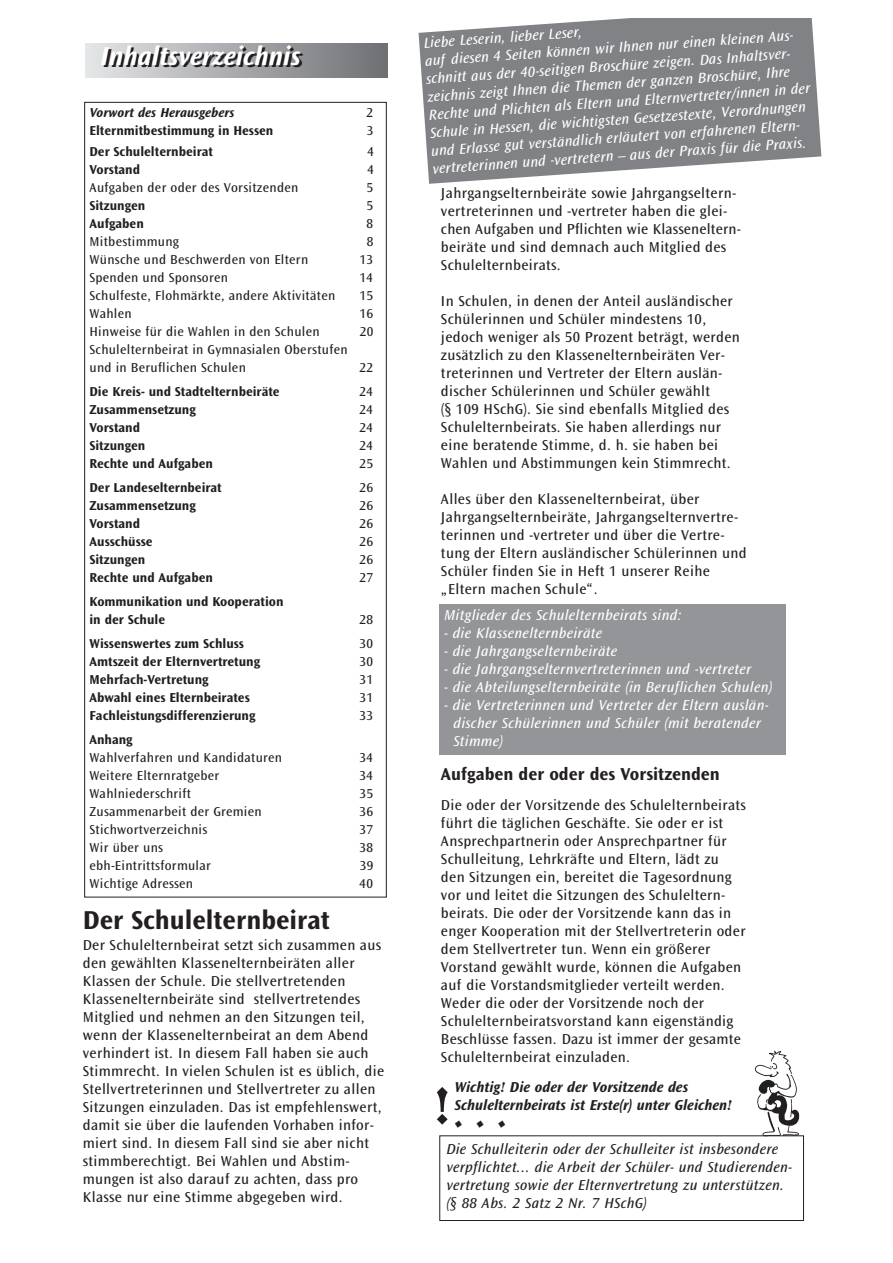
<style>
.page{position:relative;width:893px;height:1263px;background:#fff}
.page>*{position:absolute;margin:0;border:0;box-sizing:border-box;transform-origin:0 0}
.t1{font:700 54px "Ocean Sans";color:#231f20}
.t2{font:italic 700 36px "Ocean Sans";color:#231f20}
.t3{font:700 27px "Ocean Sans";color:#231f20}
.t4{font:italic 700 27px "Ocean Sans";color:#231f20}
.t5{font:700 18px "Ocean Sans";color:#231f20}
.t6{font:15px/18px "Ocean Sans";letter-spacing:.02em;color:#231f20}
.t7{font:italic 15px/18px "Ocean Sans";letter-spacing:.025em;color:#fff}
.t8{font:italic 15px/18px "Ocean Sans";letter-spacing:.02em;color:#231f20}
.t9{font:italic 700 15px/18px "Ocean Sans";color:#231f20}
.t10{font:13.5px/18px "Ocean Sans";letter-spacing:.02em;color:#231f20}
.t11{font:700 13.5px/18px "Ocean Sans";color:#231f20}
.t12{font:italic 700 13.5px "Ocean Sans";color:#231f20}
</style>
<div class="page">
<div style="left:85px;top:43px;width:302px;height:34px;background:linear-gradient(to right,#e5e6e8,#6d6f73)"></div>
<div style="left:439px;top:604px;width:347px;height:151px;background:#939598"></div>
<div style="left:439px;top:1135px;width:365px;height:86px;border:1px solid #231f20"></div>
<svg style="left:418px;top:18px;width:403px;height:166px;background:#909194"></svg>
<img style="left:752px;top:1050px;width:51px;height:87px">
<h3 class="t4" style="left:103px;top:48px;width:201px">Inhaltsverzeichnis</h3>
<p class="t12" style="left:89px;top:107px;width:146px">Vorwort des Herausgebers</p>
<p class="t10" style="left:366px;top:104px;width:8px">2</p>
<p class="t11" style="left:89px;top:122px;width:185px">Elternmitbestimmung in Hessen</p>
<p class="t10" style="left:367px;top:122px;width:8px">3</p>
<p class="t11" style="left:89px;top:143px;width:125px">Der Schulelternbeirat</p>
<p class="t10" style="left:367px;top:143px;width:8px">4</p>
<p class="t11" style="left:89px;top:161px;width:52px">Vorstand</p>
<p class="t10" style="left:367px;top:161px;width:8px">4</p>
<p class="t10" style="left:89px;top:179px;width:210px">Aufgaben der oder des Vorsitzenden</p>
<p class="t10" style="left:366px;top:179px;width:8px">5</p>
<p class="t11" style="left:89px;top:197px;width:57px">Sitzungen</p>
<p class="t10" style="left:366px;top:197px;width:8px">5</p>
<p class="t11" style="left:89px;top:215px;width:56px">Aufgaben</p>
<p class="t10" style="left:366px;top:215px;width:8px">8</p>
<p class="t10" style="left:89px;top:233px;width:91px">Mitbestimmung</p>
<p class="t10" style="left:367px;top:233px;width:8px">8</p>
<p class="t10" style="left:89px;top:251px;width:220px">Wünsche und Beschwerden von Eltern</p>
<p class="t10" style="left:359px;top:251px;width:15px">13</p>
<p class="t10" style="left:89px;top:269px;width:140px">Spenden und Sponsoren</p>
<p class="t10" style="left:359px;top:269px;width:15px">14</p>
<p class="t10" style="left:89px;top:287px;width:247px">Schulfeste, Flohmärkte, andere Aktivitäten</p>
<p class="t10" style="left:359px;top:287px;width:15px">15</p>
<p class="t10" style="left:89px;top:305px;width:44px">Wahlen</p>
<p class="t10" style="left:359px;top:305px;width:15px">16</p>
<p class="t10" style="left:89px;top:323px;width:232px">Hinweise für die Wahlen in den Schulen</p>
<p class="t10" style="left:359px;top:323px;width:15px">20</p>
<p class="t10" style="left:89px;top:341px;width:260px">Schulelternbeirat in Gymnasialen Oberstufen und in Beruflichen Schulen</p>
<p class="t10" style="left:359px;top:359px;width:15px">22</p>
<p class="t11" style="left:89px;top:383px;width:192px">Die Kreis- und Stadtelternbeiräte</p>
<p class="t10" style="left:359px;top:383px;width:15px">24</p>
<p class="t11" style="left:89px;top:401px;width:108px">Zusammensetzung</p>
<p class="t10" style="left:359px;top:401px;width:15px">24</p>
<p class="t11" style="left:89px;top:419px;width:52px">Vorstand</p>
<p class="t10" style="left:359px;top:419px;width:15px">24</p>
<p class="t11" style="left:89px;top:437px;width:57px">Sitzungen</p>
<p class="t10" style="left:359px;top:437px;width:15px">24</p>
<p class="t11" style="left:89px;top:455px;width:125px">Rechte und Aufgaben</p>
<p class="t10" style="left:359px;top:455px;width:15px">25</p>
<p class="t11" style="left:89px;top:479px;width:134px">Der Landeselternbeirat</p>
<p class="t10" style="left:359px;top:479px;width:15px">26</p>
<p class="t11" style="left:89px;top:497px;width:108px">Zusammensetzung</p>
<p class="t10" style="left:359px;top:497px;width:15px">26</p>
<p class="t11" style="left:89px;top:515px;width:52px">Vorstand</p>
<p class="t10" style="left:359px;top:515px;width:15px">26</p>
<p class="t11" style="left:89px;top:533px;width:65px">Ausschüsse</p>
<p class="t10" style="left:359px;top:533px;width:15px">26</p>
<p class="t11" style="left:89px;top:551px;width:57px">Sitzungen</p>
<p class="t10" style="left:359px;top:551px;width:15px">26</p>
<p class="t11" style="left:89px;top:569px;width:125px">Rechte und Aufgaben</p>
<p class="t10" style="left:359px;top:569px;width:15px">27</p>
<p class="t11" style="left:89px;top:593px;width:195px">Kommunikation und Kooperation in der Schule</p>
<p class="t10" style="left:359px;top:611px;width:15px">28</p>
<p class="t11" style="left:89px;top:635px;width:156px">Wissenswertes zum Schluss</p>
<p class="t10" style="left:359px;top:635px;width:15px">30</p>
<p class="t11" style="left:89px;top:653px;width:172px">Amtszeit der Elternvertretung</p>
<p class="t10" style="left:359px;top:653px;width:15px">30</p>
<p class="t11" style="left:89px;top:671px;width:121px">Mehrfach-Vertretung</p>
<p class="t10" style="left:359px;top:671px;width:15px">31</p>
<p class="t11" style="left:89px;top:689px;width:162px">Abwahl eines Elternbeirates</p>
<p class="t10" style="left:359px;top:689px;width:15px">31</p>
<p class="t11" style="left:89px;top:707px;width:168px">Fachleistungsdifferenzierung</p>
<p class="t10" style="left:359px;top:707px;width:15px">33</p>
<p class="t11" style="left:89px;top:731px;width:45px">Anhang</p>
<p class="t10" style="left:89px;top:749px;width:194px">Wahlverfahren und Kandidaturen</p>
<p class="t10" style="left:359px;top:749px;width:15px">34</p>
<p class="t10" style="left:89px;top:767px;width:131px">Weitere Elternratgeber</p>
<p class="t10" style="left:359px;top:767px;width:15px">34</p>
<p class="t10" style="left:89px;top:785px;width:103px">Wahlniederschrift</p>
<p class="t10" style="left:359px;top:785px;width:15px">35</p>
<p class="t10" style="left:89px;top:803px;width:174px">Zusammenarbeit der Gremien</p>
<p class="t10" style="left:359px;top:803px;width:15px">36</p>
<p class="t10" style="left:89px;top:821px;width:119px">Stichwortverzeichnis</p>
<p class="t10" style="left:359px;top:821px;width:15px">37</p>
<p class="t10" style="left:89px;top:839px;width:75px">Wir über uns</p>
<p class="t10" style="left:359px;top:839px;width:15px">38</p>
<p class="t10" style="left:89px;top:857px;width:123px">ebh-Eintrittsformular</p>
<p class="t10" style="left:360px;top:857px;width:15px">39</p>
<p class="t10" style="left:89px;top:875px;width:105px">Wichtige Adressen</p>
<p class="t10" style="left:359px;top:875px;width:15px">40</p>
<h3 class="t3" style="left:83px;top:910px;width:249px">Der Schulelternbeirat</h3>
<p class="t6" style="left:83px;top:938px;width:303px">Der Schulelternbeirat setzt sich zusammen aus den gewählten Klassenelternbeiräten aller Klassen der Schule. Die stellvertretenden Klassenelternbeiräte sind stellvertretendes Mitglied und nehmen an den Sitzungen teil, wenn der Klassenelternbeirat an dem Abend verhindert ist. In diesem Fall haben sie auch Stimmrecht. In vielen Schulen ist es üblich, die Stellvertreterinnen und Stellvertreter zu allen Sitzungen einzuladen. Das ist empfehlenswert, damit sie über die laufenden Vorhaben infor&shy;miert sind. In diesem Fall sind sie aber nicht stimmberechtigt. Bei Wahlen und Abstim - mungen ist also darauf zu achten, dass pro Klasse nur eine Stimme abgegeben wird.</p>
<p class="t7" style="left:423px;top:35px;width:384px;rotate:-4deg">Liebe Leserin, lieber Leser,<br>auf diesen 4 Seiten können wir Ihnen nur einen kleinen Aus - schnitt aus der 40-seitigen Broschüre zeigen. Das Inhaltsver - zeichnis zeigt Ihnen die Themen der ganzen Bro schüre, Ihre Rechte und Plichten als Eltern und Elternver treter/innen in der Schule in Hessen, die wichtigsten Gesetzes texte, Verordnungen und Erlasse gut verständlich erläutert von erfahrenen Eltern - vertreterinnen und -vertretern – aus der Praxis für die Praxis.</p>
<p class="t6" style="left:441px;top:185px;width:301px">Jahrgangselternbeiräte sowie Jahrgangseltern - vertreterinnen und -vertreter haben die glei&shy;chen Aufgaben und Pflichten wie Klasseneltern&shy;beiräte und sind demnach auch Mitglied des Schulelternbeirats.</p>
<p class="t6" style="left:441px;top:293px;width:300px">In Schulen, in denen der Anteil ausländischer Schülerinnen und Schüler mindestens 10,<br>je doch weniger als 50 Prozent beträgt, werden zusätzlich zu den Klassenelternbeiräten Ver - trete rinnen und Vertreter der Eltern auslän - discher Schülerinnen und Schüler gewählt<br>(§ 109 HSchG). Sie sind ebenfalls Mit glied des Schul elternbeirats. Sie haben allerdings nur eine beratende Stimme, d. h. sie haben bei Wahlen und Abstimmungen kein Stimmrecht.</p>
<p class="t6" style="left:441px;top:491px;width:307px">Alles über den Klassenelternbeirat, über Jahrgangselternbeiräte, Jahrgangselternver tre - te rinnen und -vertreter und über die Vertre - tung der Eltern ausländischer Schülerinnen und Schüler finden Sie in Heft 1 unserer Reihe „Eltern machen Schule“.</p>
<p class="t7" style="left:444px;top:607px;width:239px">Mitglieder des Schulelternbeirats sind:</p>
<p class="t7" style="left:444px;top:625px;width:159px">- die Klassenelternbeiräte</p>
<p class="t7" style="left:444px;top:643px;width:174px">- die Jahrgangselternbeiräte</p>
<p class="t7" style="left:444px;top:661px;width:308px">- die Jahrgangselternvertreterinnen und -vertreter</p>
<p class="t7" style="left:444px;top:679px;width:330px">- die Abteilungselternbeiräte (in Beruflichen Schulen)</p>
<p class="t7" style="left:453px;top:697px;width:317px;text-indent:-9px">- die Vertreterinnen und Vertreter der Eltern auslän&shy;discher Schülerinnen und Schüler (mit beratender<br>Stimme)</p>
<p class="t5" style="left:441px;top:767px;width:280px">Aufgaben der oder des Vorsitzenden</p>
<p class="t6" style="left:441px;top:797px;width:306px">Die oder der Vorsitzende des Schulelternbei rats führt die täglichen Geschäfte. Sie oder er ist Ansprechpartnerin oder Ansprechpartner für Schulleitung, Lehrkräfte und Eltern, lädt zu den Sitzungen ein, bereitet die Tagesordnung vor und leitet die Sitzungen des Schuleltern - beirats. Die oder der Vorsitzende kann das in enger Kooperation mit der Stellvertreterin oder dem Stellvertreter tun. Wenn ein größerer Vorstand gewählt wurde, können die Aufgaben auf die Vorstandsmitglieder verteilt werden.<br>Weder die oder der Vorsitzende noch der Schulelternbeiratsvorstand kann eigenständig Beschlüsse fassen. Dazu ist immer der gesamte Schulelternbeirat einzuladen.</p>
<p class="t9" style="left:454px;top:1079px;width:279px">Wichtig! Die oder der Vorsitzende des<br>Schuleltern bei rats ist Erste(r) unter Gleichen!</p>
<h2 class="t2" style="left:454px;top:1101px;width:55px">. . .</h2>
<h1 class="t1" style="left:434px;top:1084px;width:19px">!</h1>
<p class="t8" style="left:446px;top:1141px;width:347px">Die Schulleiterin oder der Schulleiter ist insbesondere verpflichtet... die Arbeit der Schüler- und Studieren den&shy;vertretung sowie der Elternvertretung zu unterstützen. (§ 88 Abs. 2 Satz 2 Nr. 7 HSchG)</p>
</div>
